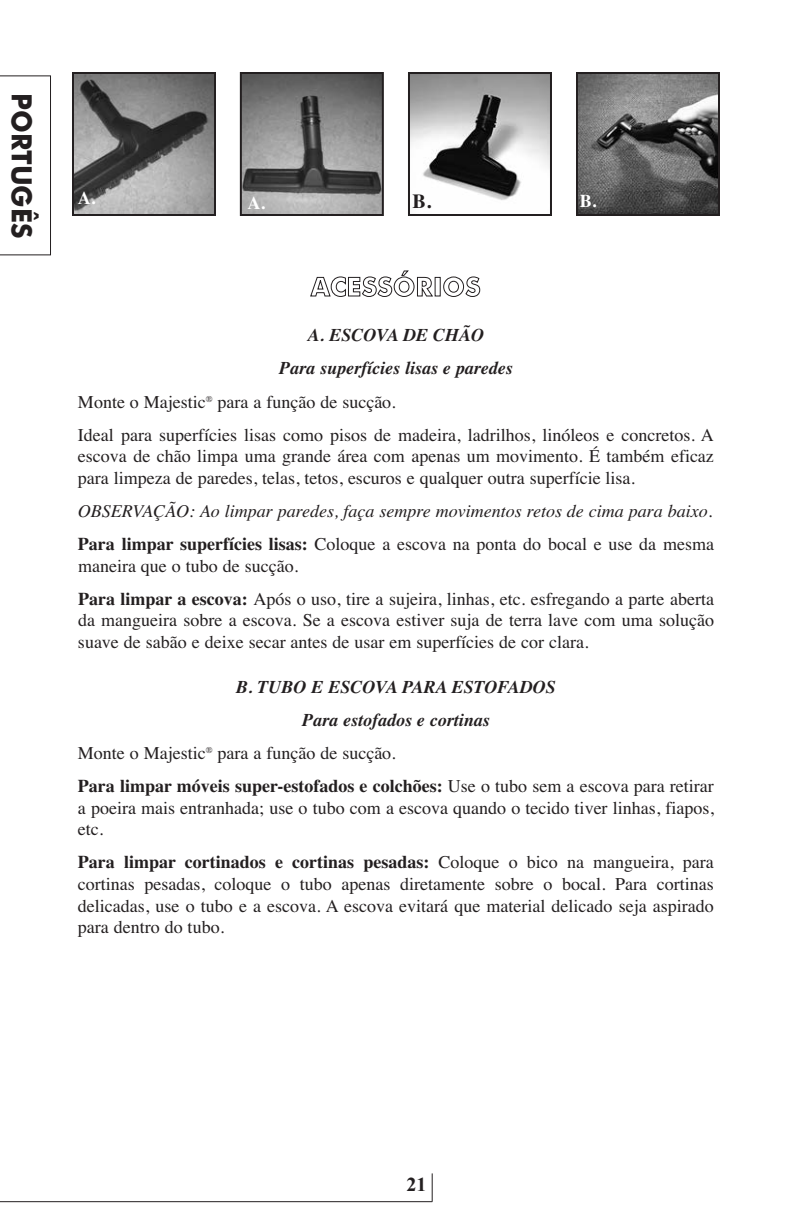
<style>
.page{position:relative;width:792px;height:1224px;background:#fff}
.page>*{position:absolute;margin:0;border:0;box-sizing:border-box;transform-origin:0 0}
.t1{font:700 28px "Futura BT";color:#231f20;scale:.95 1}
.t2{font:700 20px "Times";color:#231f20}
.t3{font:700 20px "Times New Roman";color:#231f20}
.t4{font:18px/21.6px "Times";color:#231f20}
.t5{font:italic 18px/33.2px "Times";color:#231f20}
.t6{font:italic 700 18px "Times";color:#231f20}
.t7{font:700 18px "Times";color:#231f20}
.t8{font:700 18px "Times";color:#fff}
.s1{font-weight:700;font-style:normal}
.s2{font-style:normal}
.s3{font-weight:700}
.s4{font-weight:400}
</style>
<div class="page">
<img style="left:75px;top:75px;width:138px;height:138px">
<div style="left:72px;top:72px;width:144px;height:144px;border:2px solid #231f20"></div>
<img style="left:243px;top:75px;width:138px;height:138px">
<div style="left:240px;top:72px;width:144px;height:144px;border:2px solid #231f20"></div>
<img style="left:411px;top:75px;width:138px;height:125px">
<div style="left:408px;top:72px;width:144px;height:144px;border:2px solid #231f20"></div>
<img style="left:579px;top:75px;width:138px;height:138px">
<div style="left:576px;top:72px;width:144px;height:144px;border:2px solid #231f20"></div>
<svg style="left:310px;top:270px;width:123px;height:27px"></svg>
<svg style="left:443px;top:276px;width:37px;height:21px"></svg>
<svg style="left:0;top:75px;width:51px;height:180px"></svg>
<hr style="left:0;top:1201px;width:432px;height:1px;background:#231f20">
<svg style="left:432px;top:1173px;width:1px;height:29px"></svg>
<h1 class="t1" style="left:33px;top:93px;width:154px;rotate:90deg">PORTUGÊS</h1>
<p class="t8" style="left:78px;top:187px;width:19px">A.</p>
<p class="t8" style="left:247px;top:192px;width:19px">A.</p>
<p class="t2" style="left:413px;top:189px;width:20px">B.</p>
<p class="t8" style="left:580px;top:190px;width:18px">B.</p>
<p class="t6" style="left:308px;top:325px;width:178px">A. ESCOVA DE CHÃO</p>
<p class="t6" style="left:279px;top:358px;width:235px">Para superfícies lisas e paredes</p>
<p class="t4" style="left:78px;top:391px;width:319px">Monte o Majestic<sup>®</sup> para a função de sucção.</p>
<p class="t4" style="left:78px;top:424px;width:637px">Ideal para superfícies lisas como pisos de madeira, ladrilhos, linóleos e concretos. A</p>
<p class="t4" style="left:78px;top:445px;width:638px">escova de chão limpa uma grande área com apenas um movimento. É também eficaz para limpeza de paredes, telas, tetos, escuros e qualquer outra superfície lisa.</p>
<p class="t5" style="left:78px;top:494px;width:638px">OBSERVAÇÃO: Ao limpar paredes, faça sempre movimentos retos de cima para baixo.<br><span class="s1">Para limpar superfícies lisas:</span> <span class="s2">Coloque a escova na ponta do bocal e use da mesma</span></p>
<p class="t4" style="left:78px;top:549px;width:638px;line-height:33.2px">maneira que o tubo de sucção.<br><span class="s3">Para limpar a escova:</span> Após o uso, tire a sujeira, linhas, etc. esfregando a parte aberta</p>
<p class="t4" style="left:78px;top:609px;width:638px">da mangueira sobre a escova. Se a escova estiver suja de terra lave com uma solução suave de sabão e deixe secar antes de usar em superfícies de cor clara.</p>
<p class="t6" style="left:236px;top:676px;width:321px">B. TUBO E ESCOVA PARA ESTOFADOS</p>
<p class="t6" style="left:302px;top:709px;width:189px">Para estofados e cortinas</p>
<p class="t4" style="left:78px;top:742px;width:319px">Monte o Majestic<sup>®</sup> para a função de sucção.</p>
<p class="t7" style="left:78px;top:775px;width:637px">Para limpar móveis super-estofados e colchões: <span class="s4">Use o tubo sem a escova para retirar</span></p>
<p class="t4" style="left:78px;top:797px;width:638px">a poeira mais entranhada; use o tubo com a escova quando o tecido tiver linhas, fiapos, etc.</p>
<p class="t4" style="left:78px;top:851px;width:638px;text-align:justify"><span class="s3">Para limpar cortinados e cortinas pesadas:</span> Coloque o bico na mangueira, para cortinas pesadas, coloque o tubo apenas diretamente sobre o bocal. Para cortinas delicadas, use o tubo e a escova. A escova evitará que material delicado seja aspirado para dentro do tubo.</p>
<p class="t3" style="left:407px;top:1173px;width:21px">21</p>
</div>
